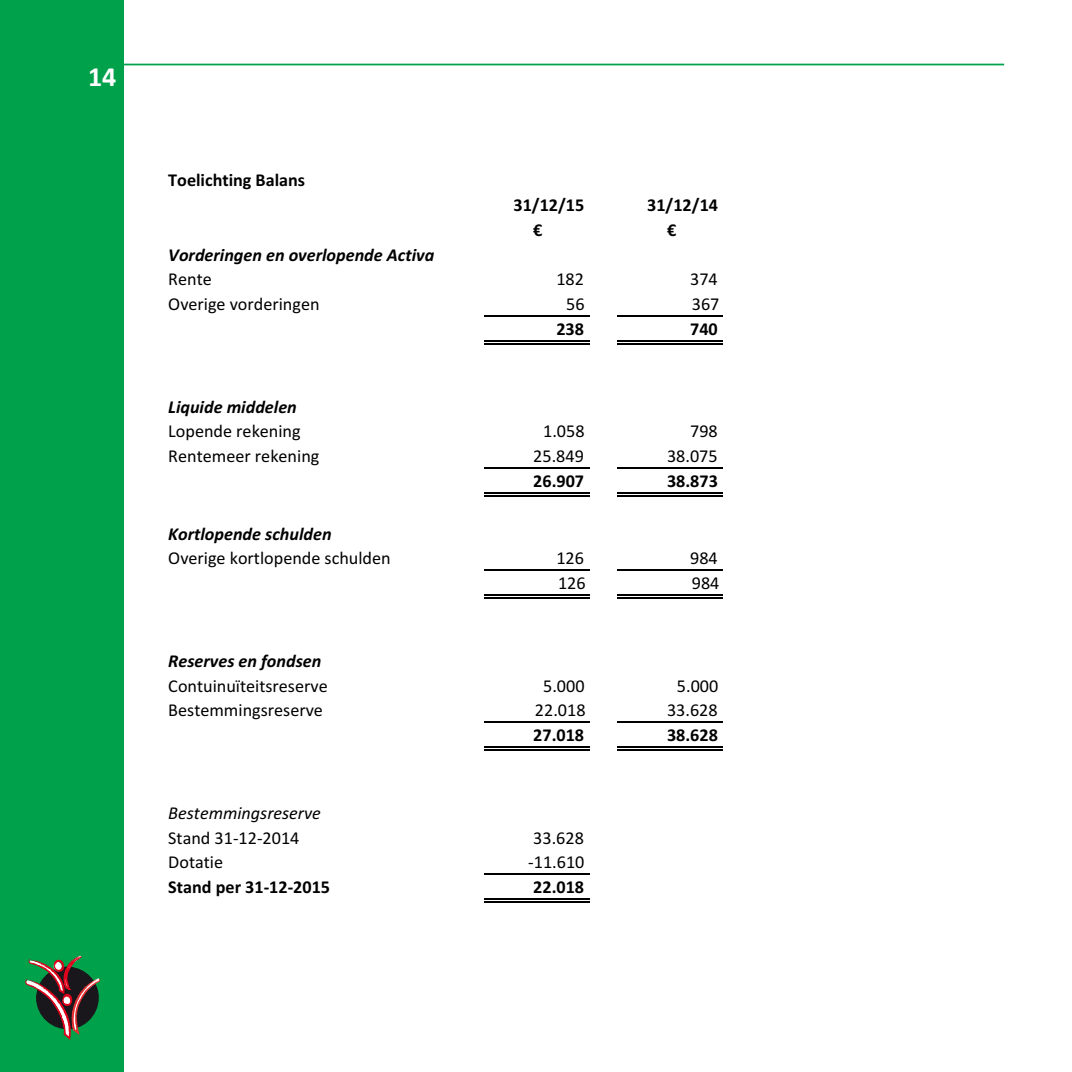
<style>
.page{position:relative;width:1072px;height:1072px;background:#fff}
.page>*{position:absolute;margin:0;border:0;box-sizing:border-box;transform-origin:0 0}
.t1{font:700 28px "Calibri";color:#fff}
.t2{font:18.2px "Calibri";color:#000}
.t3{font:700 18.2px "Calibri";color:#000}
.t4{font:italic 700 18.2px "Calibri";color:#000}
.t5{font:italic 18.2px "Calibri";color:#000}
</style>
<div class="page">
<div style="left:0;top:0;width:123px;height:1071px;background:#00a14b"></div>
<hr style="left:484px;top:315px;width:105px;height:2px;background:#000">
<hr style="left:484px;top:340px;width:105px;height:1px;background:#000">
<hr style="left:484px;top:343px;width:105px;height:2px;background:#000">
<hr style="left:484px;top:467px;width:105px;height:1px;background:#000">
<hr style="left:484px;top:492px;width:105px;height:1px;background:#000">
<hr style="left:484px;top:495px;width:105px;height:2px;background:#000">
<hr style="left:484px;top:569px;width:105px;height:2px;background:#000">
<hr style="left:484px;top:594px;width:105px;height:2px;background:#000">
<hr style="left:484px;top:597px;width:105px;height:2px;background:#000">
<hr style="left:484px;top:721px;width:105px;height:2px;background:#000">
<hr style="left:484px;top:746px;width:105px;height:1px;background:#000">
<hr style="left:484px;top:749px;width:105px;height:2px;background:#000">
<hr style="left:617px;top:315px;width:106px;height:2px;background:#000">
<hr style="left:617px;top:340px;width:106px;height:1px;background:#000">
<hr style="left:617px;top:343px;width:106px;height:2px;background:#000">
<hr style="left:617px;top:467px;width:106px;height:1px;background:#000">
<hr style="left:617px;top:492px;width:106px;height:1px;background:#000">
<hr style="left:617px;top:495px;width:106px;height:2px;background:#000">
<hr style="left:617px;top:569px;width:106px;height:2px;background:#000">
<hr style="left:617px;top:594px;width:106px;height:2px;background:#000">
<hr style="left:617px;top:597px;width:106px;height:2px;background:#000">
<hr style="left:617px;top:721px;width:106px;height:2px;background:#000">
<hr style="left:617px;top:746px;width:106px;height:1px;background:#000">
<hr style="left:617px;top:749px;width:106px;height:2px;background:#000">
<hr style="left:484px;top:873px;width:105px;height:2px;background:#000">
<hr style="left:484px;top:898px;width:105px;height:1px;background:#000">
<hr style="left:484px;top:901px;width:105px;height:2px;background:#000">
<hr style="left:84px;top:64px;width:920px;height:1px;background:#00a14b">
<svg style="left:25px;top:955px;width:76px;height:85px"></svg>
<h1 class="t1" style="left:88px;top:59px;width:30px">14</h1>
<p class="t3" style="left:168px;top:167px;width:138px">Toelichting Balans</p>
<p class="t3" style="left:513px;top:192px;width:72px">31/12/15</p>
<p class="t3" style="left:647px;top:192px;width:72px">31/12/14</p>
<p class="t3" style="left:533px;top:217px;width:11px">€</p>
<p class="t3" style="left:667px;top:217px;width:11px">€</p>
<p class="t4" style="left:168px;top:242px;width:267px">Vorderingen en overlopende Activa</p>
<p class="t2" style="left:168px;top:267px;width:45px">Rente</p>
<p class="t2" style="left:556px;top:267px;width:29px">182</p>
<p class="t2" style="left:690px;top:267px;width:29px">374</p>
<p class="t2" style="left:168px;top:291px;width:153px">Overige vorderingen</p>
<p class="t2" style="left:566px;top:291px;width:20px">56</p>
<p class="t2" style="left:691px;top:291px;width:29px">367</p>
<p class="t3" style="left:556px;top:316px;width:29px">238</p>
<p class="t3" style="left:690px;top:316px;width:29px">740</p>
<p class="t4" style="left:168px;top:393px;width:130px">Liquide middelen</p>
<p class="t2" style="left:168px;top:418px;width:134px">Lopende rekening</p>
<p class="t2" style="left:543px;top:418px;width:43px">1.058</p>
<p class="t2" style="left:690px;top:418px;width:29px">798</p>
<p class="t2" style="left:168px;top:443px;width:153px">Rentemeer rekening</p>
<p class="t2" style="left:533px;top:443px;width:52px">25.849</p>
<p class="t2" style="left:667px;top:443px;width:52px">38.075</p>
<p class="t3" style="left:533px;top:468px;width:52px">26.907</p>
<p class="t3" style="left:667px;top:468px;width:52px">38.873</p>
<p class="t4" style="left:168px;top:521px;width:165px">Kortlopende schulden</p>
<p class="t2" style="left:168px;top:546px;width:224px">Overige kortlopende schulden</p>
<p class="t2" style="left:556px;top:546px;width:29px">126</p>
<p class="t2" style="left:690px;top:546px;width:29px">984</p>
<p class="t2" style="left:558px;top:570px;width:29px">126</p>
<p class="t2" style="left:691px;top:570px;width:29px">984</p>
<p class="t4" style="left:168px;top:648px;width:154px">Reserves en fondsen</p>
<p class="t2" style="left:168px;top:673px;width:161px">Contuinuïteitsreserve</p>
<p class="t2" style="left:543px;top:673px;width:43px">5.000</p>
<p class="t2" style="left:677px;top:673px;width:43px">5.000</p>
<p class="t2" style="left:168px;top:697px;width:156px">Bestemmingsreserve</p>
<p class="t2" style="left:535px;top:697px;width:52px">22.018</p>
<p class="t2" style="left:667px;top:697px;width:52px">33.628</p>
<p class="t3" style="left:533px;top:722px;width:52px">27.018</p>
<p class="t3" style="left:667px;top:722px;width:52px">38.628</p>
<p class="t5" style="left:168px;top:800px;width:154px">Bestemmingsreserve</p>
<p class="t2" style="left:168px;top:825px;width:133px">Stand 31-12-2014</p>
<p class="t2" style="left:533px;top:825px;width:52px">33.628</p>
<p class="t2" style="left:168px;top:849px;width:56px">Dotatie</p>
<p class="t2" style="left:528px;top:849px;width:58px">-11.610</p>
<p class="t3" style="left:168px;top:874px;width:163px">Stand per 31-12-2015</p>
<p class="t3" style="left:533px;top:874px;width:52px">22.018</p>
</div>
